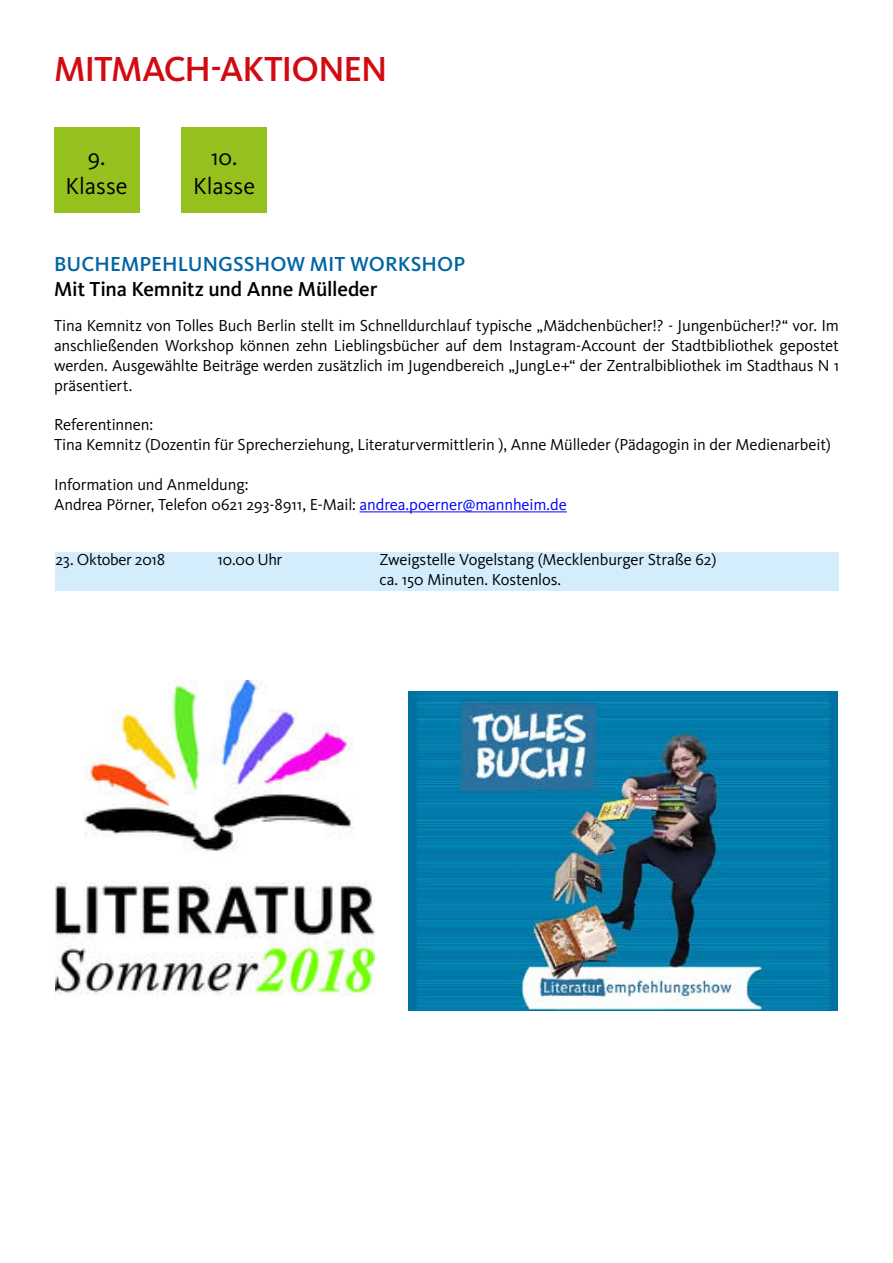
<style>
.page{position:relative;width:893px;height:1263px;background:#fff}
.page>*{position:absolute;margin:0;border:0;box-sizing:border-box;transform-origin:0 0}
.t1{font:500 36px "Kievit OT";letter-spacing:-.03em;color:#d20a11}
.t2{font:24px/28.8px "Kievit OT";color:#000;text-align:center}
.t3{font:500 21px "Kievit OT";letter-spacing:.005em;color:#0064a3}
.t4{font:500 21px "Kievit OT";letter-spacing:-.01em;color:#000}
.t5{font:16.5px/19.8px "Kievit OT";letter-spacing:-.01em;color:#000}
.s1{color:#00f}
</style>
<div class="page">
<img style="left:408px;top:691px;width:430px;height:319px">
<hr style="left:360px;top:512px;width:207px;height:1px;background:#00f">
<div style="left:182px;top:128px;width:85px;height:85px;background:#95c11f"></div>
<div style="left:54px;top:128px;width:85px;height:85px;background:#95c11f"></div>
<div style="left:55px;top:553px;width:784px;height:38px;background:#d4edfc"></div>
<img style="left:55px;top:680px;width:319px;height:316px">
<h1 class="t1" style="left:54px;top:48px;width:335px">MITMACH-AKTIONEN</h1>
<h2 class="t2" style="left:65px;top:142px;width:64px">9.<br>Klasse</h2>
<h2 class="t2" style="left:193px;top:142px;width:64px">10.<br>Klasse</h2>
<p class="t3" style="left:54px;top:251px;width:413px">BUCHEMPEHLUNGSSHOW MIT WORKSHOP</p>
<p class="t4" style="left:54px;top:277px;width:325px">Mit Tina Kemnitz und Anne Mülleder</p>
<p class="t5" style="left:54px;top:316px;width:786px;text-align:justify">Tina Kemnitz von Tolles Buch Berlin stellt im Schnelldurchlauf typische „Mädchenbücher!? - Jungenbücher!?“ vor. Im anschließenden Workshop können zehn Lieblingsbücher auf dem Instagram-Account der Stadtbibliothek gepostet werden. Ausgewählte Beiträge werden zusätzlich im Jugendbereich „JungLe+“ der Zentralbibliothek im Stadthaus N 1 präsentiert.</p>
<p class="t5" style="left:54px;top:415px;width:778px">Referentinnen:<br>Tina Kemnitz (Dozentin für Sprecherziehung, Literaturvermittlerin ), Anne Mülleder (Pädagogin in der Medienarbeit)</p>
<p class="t5" style="left:54px;top:474px;width:514px">Information und Anmeldung:<br>Andrea Pörner, Telefon 0621 293-8911, E-Mail: <span class="s1">andrea.poerner@mannheim.de</span></p>
<p class="t5" style="left:55px;top:550px;width:111px">23. Oktober 2018</p>
<p class="t5" style="left:217px;top:550px;width:66px">10.00 Uhr</p>
<p class="t5" style="left:379px;top:550px;width:338px">Zweigstelle Vogelstang (Mecklenburger Straße 62) ca. 150 Minuten. Kostenlos.</p>
</div>
